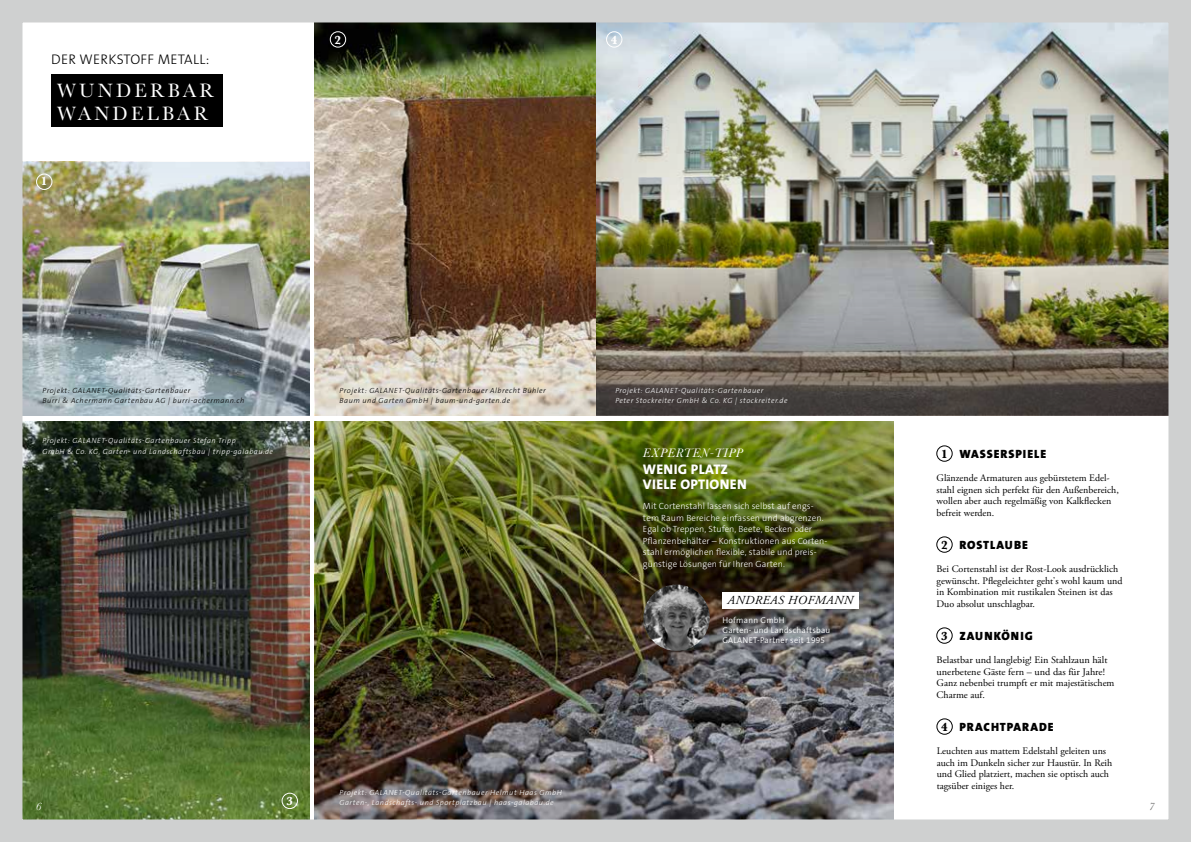
<style>
.page{position:relative;width:1191px;height:842px;background:#fff}
.page>*{position:absolute;margin:0;border:0;box-sizing:border-box;transform-origin:0 0}
.t1{font:20px/23.2px "Baskerville";letter-spacing:.16em;color:#fff}
.t2{font:800 14px/15.2px "The Sans B8";letter-spacing:.02em;color:#fff}
.t3{font:300 14px "The Sans B3";letter-spacing:.02em;color:#000}
.t4{font:italic 12.8px "Baskerville";letter-spacing:.06em;color:#fff}
.t5{font:italic 12.3px "Adobe Garamond Pro";letter-spacing:.035em;color:#000}
.t6{font:700 12.2px "Baskerville";color:#fff}
.t7{font:900 12px "The Sans B9";letter-spacing:.08em;color:#000}
.t8{font:italic 11px "Baskerville";color:#fff}
.t9{font:italic 11px "Baskerville";color:#6e6e6e}
.t10{font:10px/11.5px "Adobe Garamond Pro";color:#000}
.t11{font:300 9px/11.5px "The Sans B3";letter-spacing:.01em;color:#fff}
.t12{font:300 8.5px/10px "The Sans B4";letter-spacing:.03em;color:#fff}
.t13{font:italic 300 7.5px/10.7px "The Sans B3";letter-spacing:.065em;color:#fff}
.t14{font:italic 300 7.5px/10.7px "The Sans B3";letter-spacing:.065em;color:#000}
.s1{font-family:"Baskerville";font-weight:700;font-size:12.2px}
</style>
<div class="page">
<img style="left:0;top:0;width:1191px;height:842px">
<div style="left:51px;top:74px;width:172px;height:53px;background:#000"></div>
<div style="left:36px;top:174px;width:16px;height:16px;border:1px solid #fff;border-radius:50%"></div>
<div style="left:330px;top:31px;width:16px;height:16px;border:1px solid #fff;border-radius:50%"></div>
<div style="left:282px;top:793px;width:16px;height:16px;border:1px solid #fff;border-radius:50%"></div>
<h2 class="t3" style="left:51px;top:52px;width:160px">DER WERKSTOFF METALL:</h2>
<h1 class="t1" style="left:57px;top:79px;width:159px">WUNDERBAR<br>WANDELBAR</h1>
<p class="t6" style="left:41px;top:173px;width:8px">1</p>
<p class="t6" style="left:335px;top:31px;width:8px">2</p>
<p class="t6" style="left:611px;top:31px;width:8px">4</p>
<p class="t14" style="left:43px;top:385px;width:203px">Projekt: GALANET-Qualitäts-Gartenbauer<br>Burri &amp; Achermann Gartenbau AG | burri-achermann.ch</p>
<p class="t13" style="left:43px;top:435px;width:232px">Projekt: GALANET-Qualitäts-Gartenbauer Stefan Tripp<br>GmbH &amp; Co. KG, Garten- und Landschaftsbau | tripp-galabau.de</p>
<p class="t14" style="left:339px;top:385px;width:208px">Projekt: GALANET-Qualitäts-Gartenbauer Albrecht Bühler<br>Baum und Garten GmbH | baum-und-garten.de</p>
<p class="t13" style="left:615px;top:385px;width:174px">Projekt: GALANET-Qualitäts-Gartenbauer<br>Peter Stockreiter GmbH &amp; Co. KG | stockreiter.de</p>
<p class="t4" style="left:643px;top:444px;width:101px">EXPERTEN-TIPP</p>
<h2 class="t2" style="left:643px;top:462px;width:105px">WENIG PLATZ<br>VIELE OPTIONEN</h2>
<p class="t11" style="left:643px;top:501px;width:186px">Mit Cortenstahl lassen sich selbst auf engs&shy;tem Raum Bereiche einfassen und abgrenzen.<br>Egal ob Treppen, Stufen, Beete, Becken oder Pflanzenbehälter – Konstruktionen aus Corten&shy;stahl ermöglichen flexible, stabile und preis&shy;günstige Lösungen für Ihren Garten.</p>
<p class="t5" style="left:727px;top:593px;width:127px">ANDREAS HOFMANN</p>
<p class="t12" style="left:722px;top:616px;width:109px">Hofmann GmbH<br>Garten- und Landschaftsbau<br>GALANET-Partner seit 1995</p>
<p class="t7" style="left:941px;top:448px;width:106px"><span class="s1">1</span> WASSERSPIELE</p>
<p class="t10" style="left:936px;top:473px;width:184px">Glänzende Armaturen aus gebürstetem Edel&shy;stahl eignen sich perfekt für den Außenbereich, wollen aber auch regelmäßig von Kalkflecken befreit werden.</p>
<p class="t7" style="left:941px;top:539px;width:88px"><span class="s1">2</span> ROSTLAUBE</p>
<p class="t10" style="left:936px;top:564px;width:187px">Bei Cortenstahl ist der Rost-Look ausdrücklich gewünscht. Pflegeleichter geht’s wohl kaum und in Kombination mit rustikalen Steinen ist das Duo absolut unschlagbar.</p>
<p class="t7" style="left:941px;top:630px;width:93px"><span class="s1">3</span> ZAUNKÖNIG</p>
<p class="t10" style="left:936px;top:655px;width:179px">Belastbar und langlebig! Ein Stahlzaun hält unerbetene Gäste fern – und das für Jahre!<br>Ganz nebenbei trumpft er mit majestätischem Charme auf.</p>
<p class="t7" style="left:941px;top:721px;width:114px"><span class="s1">4</span> PRACHTPARADE</p>
<p class="t10" style="left:936px;top:746px;width:177px">Leuchten aus mattem Edelstahl geleiten uns auch im Dunkeln sicher zur Haustür. In Reih und Glied platziert, machen sie optisch auch tagsüber einiges her.</p>
<p class="t13" style="left:339px;top:787px;width:224px">Projekt: GALANET-Qualitäts-Gartenbauer Helmut Haas GmbH<br>Garten-, Landschafts- und Sportplatzbau | haas-galabau.de</p>
<p class="t6" style="left:286px;top:792px;width:8px">3</p>
<p class="t8" style="left:36px;top:799px;width:7px">6</p>
<p class="t9" style="left:1149px;top:799px;width:7px">7</p>
</div>
